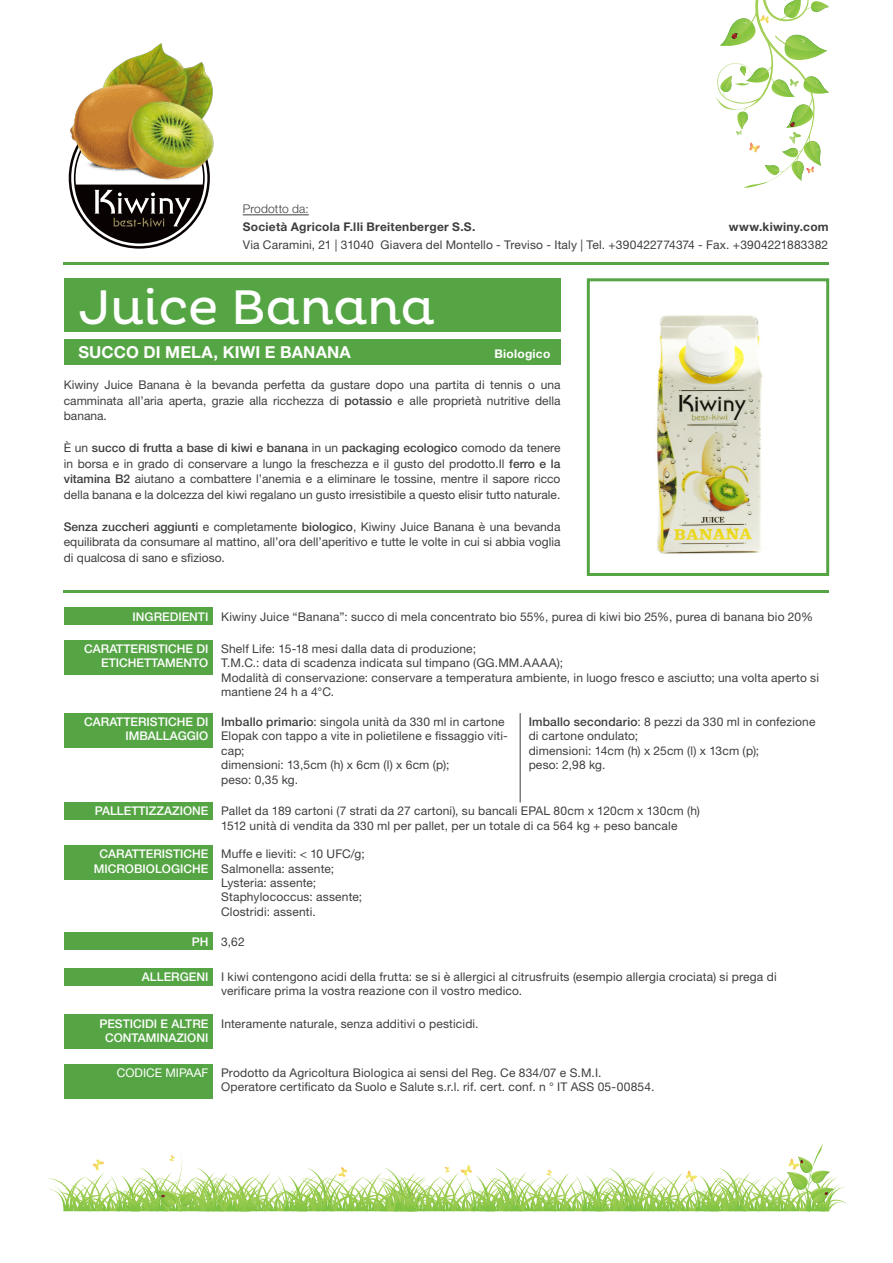
<style>
.page{position:relative;width:893px;height:1263px;background:#fff}
.page>*{position:absolute;margin:0;border:0;box-sizing:border-box;transform-origin:0 0}
.t1{font:49.5px "Pluto";letter-spacing:-.01em;color:#fff}
.t2{font:700 16.5px "Helvetica Neue LT Std";letter-spacing:.01em;color:#fff}
.Prodotti{font:12px/15.8px "Helvetica Neue LT Std";letter-spacing:.01em;color:#3e3e3f}
.t3{font:500 12px/14.4px "Helvetica Neue LT Std";color:#fff;text-align:right}
.t4{font:700 12px "Helvetica Neue LT Std";letter-spacing:.025em;color:#3e3e3f}
.t5{font:12px "Helvetica Neue LT Std";color:#fff}
.t6{font:300 12px "Helvetica Neue LT Std";letter-spacing:.01em;color:#3e3e3f}
.t7{font:700 12px "Helvetica Neue LT Std";letter-spacing:.02em;color:#fff}
.s1{font-weight:500}
</style>
<div class="page">
<svg style="left:715px;top:0;width:114px;height:188px"></svg>
<svg style="left:47px;top:1144px;width:800px;height:68px"></svg>
<div style="left:64px;top:278px;width:496px;height:54px;background:#56a545"></div>
<div style="left:64px;top:339px;width:496px;height:25px;background:#56a545"></div>
<img style="left:68px;top:43px;width:146px;height:140px">
<svg style="left:69px;top:107px;width:141px;height:142px"></svg>
<hr style="left:64px;top:262px;width:765px;height:3px;background:#56a545">
<hr style="left:64px;top:590px;width:765px;height:3px;background:#56a545">
<img style="left:656px;top:315px;width:106px;height:239px">
<div style="left:587px;top:278px;width:242px;height:298px;border:3px solid #56a545"></div>
<hr style="left:520px;top:713px;width:1px;height:89px;background:#3e3e3f">
<div style="left:64px;top:608px;width:149px;height:17px;background:#56a545"></div>
<div style="left:64px;top:640px;width:149px;height:34px;background:#56a545"></div>
<div style="left:64px;top:713px;width:149px;height:34px;background:#56a545"></div>
<div style="left:64px;top:802px;width:149px;height:17px;background:#56a545"></div>
<div style="left:64px;top:845px;width:149px;height:34px;background:#56a545"></div>
<div style="left:64px;top:933px;width:149px;height:17px;background:#56a545"></div>
<div style="left:64px;top:968px;width:149px;height:17px;background:#56a545"></div>
<div style="left:64px;top:1015px;width:149px;height:34px;background:#56a545"></div>
<div style="left:64px;top:1064px;width:149px;height:34px;background:#56a545"></div>
<hr style="left:243px;top:214px;width:66px;height:1px;background:#3e3e3f">
<p class="t6" style="left:243px;top:201px;width:67px">Prodotto da:</p>
<p class="t4" style="left:243px;top:219px;width:234px">Società Agricola F.lli Breitenberger S.S.</p>
<p class="t4" style="left:729px;top:219px;width:101px">www.kiwiny.com</p>
<p class="Prodotti" style="left:243px;top:236px;width:587px">Via Caramini, 21 | 31040 Giavera del Montello - Treviso - Italy | Tel. +390422774374 - Fax. +3904221883382</p>
<p class="t1" style="left:78px;top:279px;width:358px">Juice Banana</p>
<p class="t2" style="left:78px;top:342px;width:274px">SUCCO DI MELA, KIWI E BANANA</p>
<p class="t7" style="left:494px;top:346px;width:57px">Biologico</p>
<p class="Prodotti" style="left:64px;top:377px;width:498px;text-align:justify">Kiwiny Juice Banana è la bevanda perfetta da gustare dopo una partita di tennis o una camminata all’aria aperta, grazie alla ricchezza di <span class="s1">potassio</span> e alle proprietà nutritive della banana.</p>
<p class="Prodotti" style="left:64px;top:440px;width:498px;text-align:justify">È un <span class="s1">succo di frutta a base di kiwi e banana</span> in un <span class="s1">packaging ecologico</span> comodo da tenere in borsa e in grado di conservare a lungo la freschezza e il gusto del prodotto.Il <span class="s1">ferro e la vitamina B2</span> aiutano a combattere l’anemia e a eliminare le tossine, mentre il sapore ricco della banana e la dolcezza del kiwi regalano un gusto irresistibile a questo elisir tutto naturale.</p>
<p class="Prodotti" style="left:64px;top:518px;width:498px;text-align:justify"><span class="s1">Senza zuccheri aggiunti</span> e completamente <span class="s1">biologico</span>, Kiwiny Juice Banana è una bevanda equilibrata da consumare al mattino, all’ora dell’aperitivo e tutte le volte in cui si abbia voglia di qualcosa di sano e sfizioso.</p>
<p class="t3" style="left:133px;top:609px;width:77px">INGREDIENTI</p>
<p class="Prodotti" style="left:221px;top:608px;width:593px">Kiwiny Juice “Banana”: succo di mela concentrato bio 55%, purea di kiwi bio 25%, purea di banana bio 20%</p>
<p class="t3" style="left:84px;top:641px;width:126px">CARATTERISTICHE DI<br>ETICHETTAMENTO</p>
<p class="Prodotti" style="left:221px;top:640px;width:256px">Shelf Life: 15-18 mesi dalla data di produzione;</p>
<p class="Prodotti" style="left:221px;top:655px;width:343px">T.M.C.: data di scadenza indicata sul timpano (GG.MM.AAAA);</p>
<p class="Prodotti" style="left:221px;top:670px;width:599px;line-height:14.4px">Modalità di conservazione: conservare a temperatura ambiente, in luogo fresco e asciutto; una volta aperto si mantiene 24 h a 4°C.</p>
<p class="t3" style="left:84px;top:714px;width:126px">CARATTERISTICHE DI<br>IMBALLAGGIO</p>
<p class="Prodotti" style="left:221px;top:714px;width:288px;line-height:14.4px"><span class="s1">Imballo primario</span>: singola unità da 330 ml in cartone<br>Elopak con tappo a vite in polietilene e fissaggio viti&shy;cap;</p>
<p class="Prodotti" style="left:221px;top:757px;width:230px">dimensioni: 13,5cm (h) x 6cm (l) x 6cm (p);</p>
<p class="Prodotti" style="left:221px;top:771px;width:78px">peso: 0,35 kg.</p>
<p class="Prodotti" style="left:529px;top:714px;width:288px;line-height:14.4px"><span class="s1">Imballo secondario</span>: 8 pezzi da 330 ml in confezione di cartone ondulato;</p>
<p class="Prodotti" style="left:529px;top:742px;width:232px">dimensioni: 14cm (h) x 25cm (l) x 13cm (p);</p>
<p class="Prodotti" style="left:529px;top:757px;width:78px">peso: 2,98 kg.</p>
<p class="t3" style="left:95px;top:804px;width:115px">PALLETTIZZAZIONE</p>
<p class="Prodotti" style="left:221px;top:803px;width:480px">Pallet da 189 cartoni (7 strati da 27 cartoni), su bancali EPAL 80cm x 120cm x 130cm (h)</p>
<p class="Prodotti" style="left:221px;top:817px;width:458px">1512 unità di vendita da 330 ml per pallet, per un totale di ca 564 kg + peso bancale</p>
<p class="t3" style="left:94px;top:846px;width:116px;text-align:center">CARATTERISTICHE<br>MICROBIOLOGICHE</p>
<p class="Prodotti" style="left:221px;top:846px;width:145px">Muffe e lieviti: &lt; 10 UFC/g;</p>
<p class="Prodotti" style="left:221px;top:860px;width:115px">Salmonella: assente;</p>
<p class="Prodotti" style="left:221px;top:875px;width:97px">Lysteria: assente;</p>
<p class="Prodotti" style="left:221px;top:889px;width:143px">Staphylococcus: assente;</p>
<p class="Prodotti" style="left:221px;top:903px;width:96px">Clostridi: assenti.</p>
<p class="t3" style="left:192px;top:934px;width:18px">PH</p>
<p class="Prodotti" style="left:221px;top:933px;width:25px">3,62</p>
<p class="t3" style="left:142px;top:969px;width:68px">ALLERGENI</p>
<p class="Prodotti" style="left:221px;top:969px;width:557px;line-height:14.4px">I kiwi contengono acidi della frutta: se si è allergici al citrusfruits (esempio allergia crociata) si prega di verificare prima la vostra reazione con il vostro medico.</p>
<p class="t3" style="left:99px;top:1016px;width:110px;text-align:center">PESTICIDI E ALTRE<br>CONTAMINAZIONI</p>
<p class="Prodotti" style="left:221px;top:1015px;width:259px">Interamente naturale, senza additivi o pesticidi.</p>
<p class="t5" style="left:117px;top:1065px;width:93px">CODICE MIPAAF</p>
<p class="Prodotti" style="left:221px;top:1064px;width:382px">Prodotto da Agricoltura Biologica ai sensi del Reg. Ce 834/07 e S.M.I.</p>
<p class="Prodotti" style="left:221px;top:1079px;width:435px">Operatore certificato da Suolo e Salute s.r.l. rif. cert. conf. n ° IT ASS 05-00854.</p>
</div>
